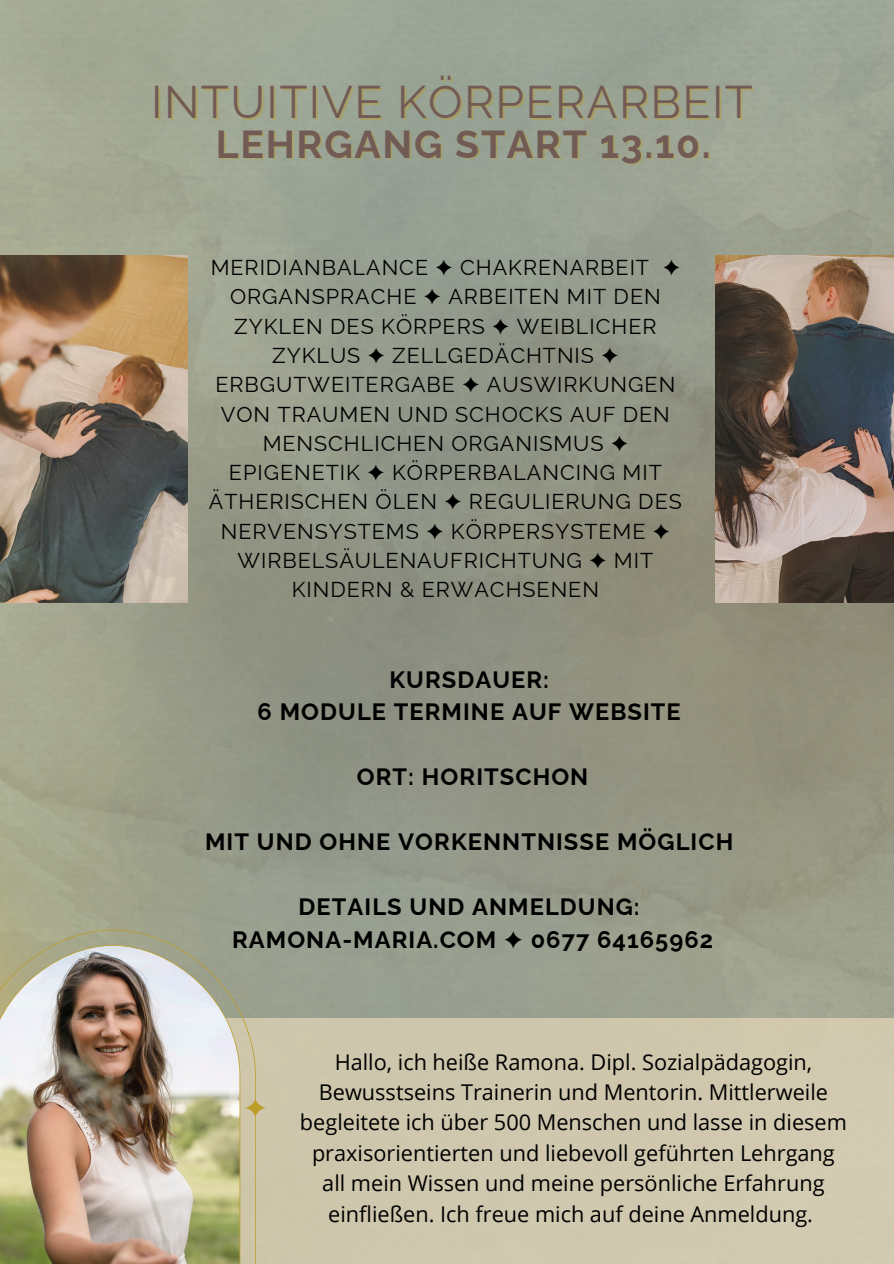
<style>
.page{position:relative;width:894px;height:1264px;background:#fff}
.page>*{position:absolute;margin:0;border:0;box-sizing:border-box;transform-origin:0 0}
.t1{font:45.9px "Raleway";letter-spacing:.03em;color:#725a55}
.t2{font:700 39px "Raleway";letter-spacing:.045em;color:#725a55}
.t3{font:700 23.55px "Raleway";letter-spacing:.045em;color:#000}
.t4{font:21.75px/30.5px "Open Sans";color:#000;text-align:center}
.t5{font:21.6px/29.2px "Raleway";letter-spacing:.045em;color:#000;text-align:center}
.s1{font-family:"Free Serif"}
.s2{font-family:"Free Serif";font-weight:400}
</style>
<div class="page">
<img style="left:0;top:0;width:893px;height:1018px">
<div style="left:0;top:1018px;width:893px;height:245px;background:#cfc7ae"></div>
<div style="left:0;top:718px;width:126px;height:211px;background:#a5a88c"></div>
<img style="left:715px;top:256px;width:178px;height:346px">
<img style="left:0;top:929px;width:266px;height:334px">
<img style="left:0;top:256px;width:187px;height:346px">
<p class="t1" style="left:151px;top:75px;width:603px">INTUITIVE KÖRPERARBEIT</p>
<p class="t2" style="left:216px;top:121px;width:496px">LEHRGANG START 13.10.</p>
<p class="t5" style="left:209px;top:253px;width:474px">MERIDIANBALANCE <span class="s1">✦</span> CHAKRENARBEIT <span class="s1">✦<br></span>ORGANSPRACHE <span class="s1">✦</span> ARBEITEN MIT DEN<br>ZYKLEN DES KÖRPERS <span class="s1">✦</span> WEIBLICHER<br>ZYKLUS <span class="s1">✦</span> ZELLGEDÄCHTNIS <span class="s1">✦<br></span>ERBGUTWEITERGABE <span class="s1">✦</span> AUSWIRKUNGEN<br>VON TRAUMEN UND SCHOCKS AUF DEN<br>MENSCHLICHEN ORGANISMUS <span class="s1">✦<br></span>EPIGENETIK <span class="s1">✦</span> KÖRPERBALANCING MIT<br>ÄTHERISCHEN ÖLEN <span class="s1">✦</span> REGULIERUNG DES<br>NERVENSYSTEMS <span class="s1">✦</span> KÖRPERSYSTEME <span class="s1">✦<br></span>WIRBELSÄULENAUFRICHTUNG <span class="s1">✦</span> MIT<br>KINDERN &amp; ERWACHSENEN</p>
<p class="t3" style="left:389px;top:665px;width:161px">KURSDAUER:</p>
<p class="t3" style="left:257px;top:698px;width:424px">6 MODULE TERMINE AUF WEBSITE</p>
<p class="t3" style="left:357px;top:763px;width:233px">ORT: HORITSCHON</p>
<p class="t3" style="left:205px;top:828px;width:529px">MIT UND OHNE VORKENNTNISSE MÖGLICH</p>
<p class="t3" style="left:298px;top:893px;width:342px">DETAILS UND ANMELDUNG:</p>
<p class="t3" style="left:232px;top:925px;width:482px">RAMONA-MARIA.COM <span class="s2">✦</span> 0677 64165962</p>
<p class="t4" style="left:300px;top:1045px;width:548px">Hallo, ich heiße Ramona. Dipl. Sozialpädagogin, Bewusstseins Trainerin und Mentorin. Mittlerweile begleitete ich über 500 Menschen und lasse in diesem praxisorientierten und liebevoll geführten Lehrgang all mein Wissen und meine persönliche Erfahrung einfließen. Ich freue mich auf deine Anmeldung.</p>
</div>
